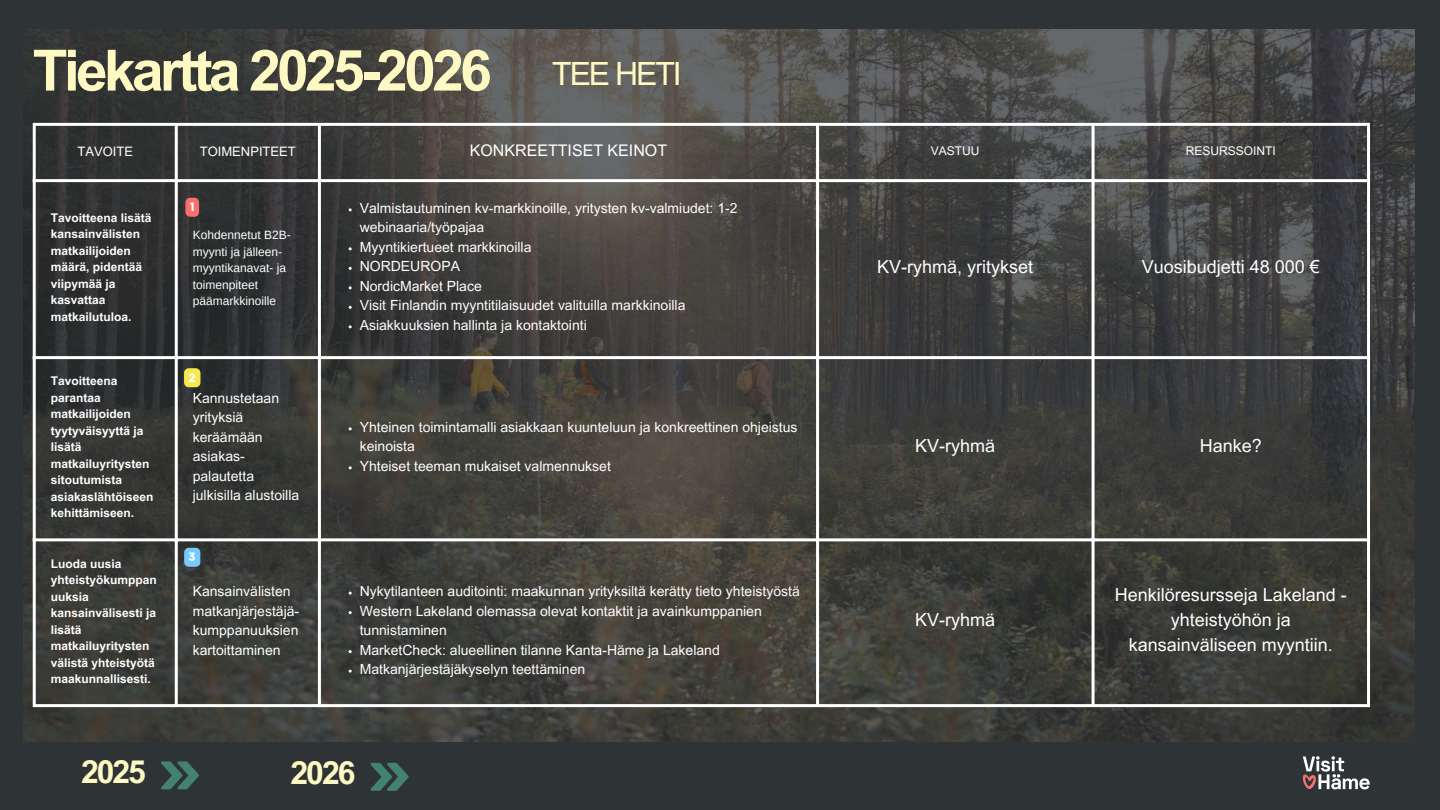
<style>
.page{position:relative;width:1440px;height:810px;background:#2e3336}
.page>*{position:absolute;margin:0;border:0;box-sizing:border-box;transform-origin:0 0}
.t1{font:700 57px "Arial MT Pro";letter-spacing:-.065em;color:#fef9c3}
.t2{font:700 32px "Arial MT Pro";letter-spacing:-.065em;color:#fef9c3}
.t3{font:32px "Arial MT Pro";letter-spacing:-.065em;color:#fef9c3}
.t4{font:18px/24.8px "Arial MT Pro";color:#fff;text-align:center}
.t5{font:16px "Arial MT Pro";color:#fff}
.t6{font:14px/19.5px "Arial MT Pro";color:#fff}
.t7{font:13px "Arial MT Pro";color:#fff}
.t8{font:700 12px/16.5px "Arial MT Pro";color:#fff}
.t9{font:12px/16.5px "Arimo";color:#fff}
.t10{font:12px "Arial MT Pro";color:#fff}
.t11{font:800 12px "Barlow";color:#fff}
</style>
<div class="page">
<img style="left:23px;top:29px;width:1391px;height:712px">
<hr style="left:33px;top:126px;width:3px;height:578px;background:#fff">
<hr style="left:175px;top:126px;width:3px;height:578px;background:#fff">
<hr style="left:318px;top:126px;width:3px;height:578px;background:#fff">
<hr style="left:816px;top:126px;width:3px;height:578px;background:#fff">
<hr style="left:1092px;top:126px;width:3px;height:578px;background:#fff">
<hr style="left:1367px;top:126px;width:3px;height:578px;background:#fff">
<hr style="left:33px;top:123px;width:1337px;height:3px;background:#fff">
<hr style="left:33px;top:179px;width:1337px;height:3px;background:#fff">
<hr style="left:33px;top:356px;width:1337px;height:3px;background:#fff">
<hr style="left:33px;top:538px;width:1337px;height:3px;background:#fff">
<hr style="left:33px;top:704px;width:1337px;height:3px;background:#fff">
<svg style="left:161px;top:761px;width:38px;height:28px"></svg>
<svg style="left:371px;top:763px;width:38px;height:28px"></svg>
<svg style="left:1303px;top:756px;width:67px;height:33px"></svg>
<div style="left:185px;top:198px;width:14px;height:19px;background:#f77070;border-radius:5px"></div>
<div style="left:184px;top:368px;width:16px;height:19px;background:#f6e84e;border-radius:5px"></div>
<svg style="left:184px;top:548px;width:16px;height:19px"></svg>
<p class="t1" style="left:33px;top:49px;width:461px">Tiekartta 2025-2026</p>
<p class="t3" style="left:552px;top:62px;width:131px">TEE HETI</p>
<p class="t7" style="left:77px;top:146px;width:57px">TAVOITE</p>
<h1 class="t7" style="left:200px;top:146px;width:98px">TOIMENPITEET</h1>
<h2 class="t5" style="left:470px;top:144px;width:199px">KONKREETTISET KEINOT</h2>
<p class="t10" style="left:931px;top:146px;width:50px">VASTUU</p>
<p class="t10" style="left:1186px;top:146px;width:92px">RESURSSOINTI</p>
<p class="t8" style="left:51px;top:211px;width:102px">Tavoitteena lisätä kansainvälisten matkailijoiden määrä, pidentää viipymää ja kasvattaa matkailutuloa.</p>
<p class="t8" style="left:51px;top:374px;width:104px">Tavoitteena parantaa matkailijoiden tyytyväisyyttä ja lisätä matkailuyritysten sitoutumista asiakaslähtöiseen kehittämiseen.</p>
<p class="t8" style="left:51px;top:557px;width:108px">Luoda uusia yhteistyökumppan uuksia kansainvälisesti ja lisätä matkailuyritysten välistä yhteistyötä maakunnallisesti.</p>
<p class="t11" style="left:190px;top:199px;width:6px">1</p>
<p class="t9" style="left:193px;top:227px;width:99px">Kohdennetut B2B&shy;myynti ja jälleen&shy;myyntikanavat- ja toimenpiteet päämarkkinoille</p>
<p class="t11" style="left:189px;top:370px;width:8px">2</p>
<p class="t6" style="left:193px;top:390px;width:108px">Kannustetaan yrityksiä keräämään asiakas&shy;palautetta julkisilla alustoilla</p>
<p class="t11" style="left:189px;top:549px;width:8px">3</p>
<p class="t6" style="left:360px;top:200px;width:379px">Valmistautuminen kv-markkinoille, yritysten kv-valmiudet: 1-2 webinaaria/työpajaa</p>
<p class="t6" style="left:360px;top:239px;width:173px">Myyntikiertueet markkinoilla</p>
<p class="t6" style="left:360px;top:258px;width:102px">NORDEUROPA</p>
<p class="t6" style="left:360px;top:278px;width:124px">NordicMarket Place</p>
<p class="t6" style="left:360px;top:297px;width:327px">Visit Finlandin myyntitilaisuudet valituilla markkinoilla</p>
<p class="t6" style="left:360px;top:317px;width:229px">Asiakkuuksien hallinta ja kontaktointi</p>
<p class="t6" style="left:360px;top:419px;width:439px">Yhteinen toimintamalli asiakkaan kuunteluun ja konkreettinen ohjeistus keinoista</p>
<p class="t6" style="left:360px;top:458px;width:253px">Yhteiset teeman mukaiset valmennukset</p>
<p class="t6" style="left:193px;top:583px;width:108px">Kansainvälisten matkanjärjestäjä&shy;kumppanuuksien kartoittaminen</p>
<p class="t6" style="left:360px;top:583px;width:442px">Nykytilanteen auditointi: maakunnan yrityksiltä kerätty tieto yhteistyöstä</p>
<p class="t6" style="left:360px;top:603px;width:404px">Western Lakeland olemassa olevat kontaktit ja avainkumppanien tunnistaminen</p>
<p class="t6" style="left:360px;top:642px;width:362px">MarketCheck: alueellinen tilanne Kanta-Häme ja Lakeland</p>
<p class="t6" style="left:360px;top:661px;width:227px">Matkanjärjestäjäkyselyn teettäminen</p>
<p class="t2" style="left:81px;top:759px;width:66px">2025</p>
<p class="t2" style="left:291px;top:761px;width:66px">2026</p>
<p class="t4" style="left:877px;top:256px;width:158px">KV-ryhmä, yritykset</p>
<p class="t4" style="left:1142px;top:256px;width:180px">Vuosibudjetti 48 000 €</p>
<p class="t4" style="left:915px;top:436px;width:82px">KV-ryhmä</p>
<p class="t4" style="left:1200px;top:436px;width:64px">Hanke?</p>
<p class="t4" style="left:915px;top:610px;width:82px">KV-ryhmä</p>
<p class="t4" style="left:1115px;top:585px;width:234px">Henkilöresursseja Lakeland - yhteistyöhön ja kansainväliseen myyntiin.</p>
</div>
